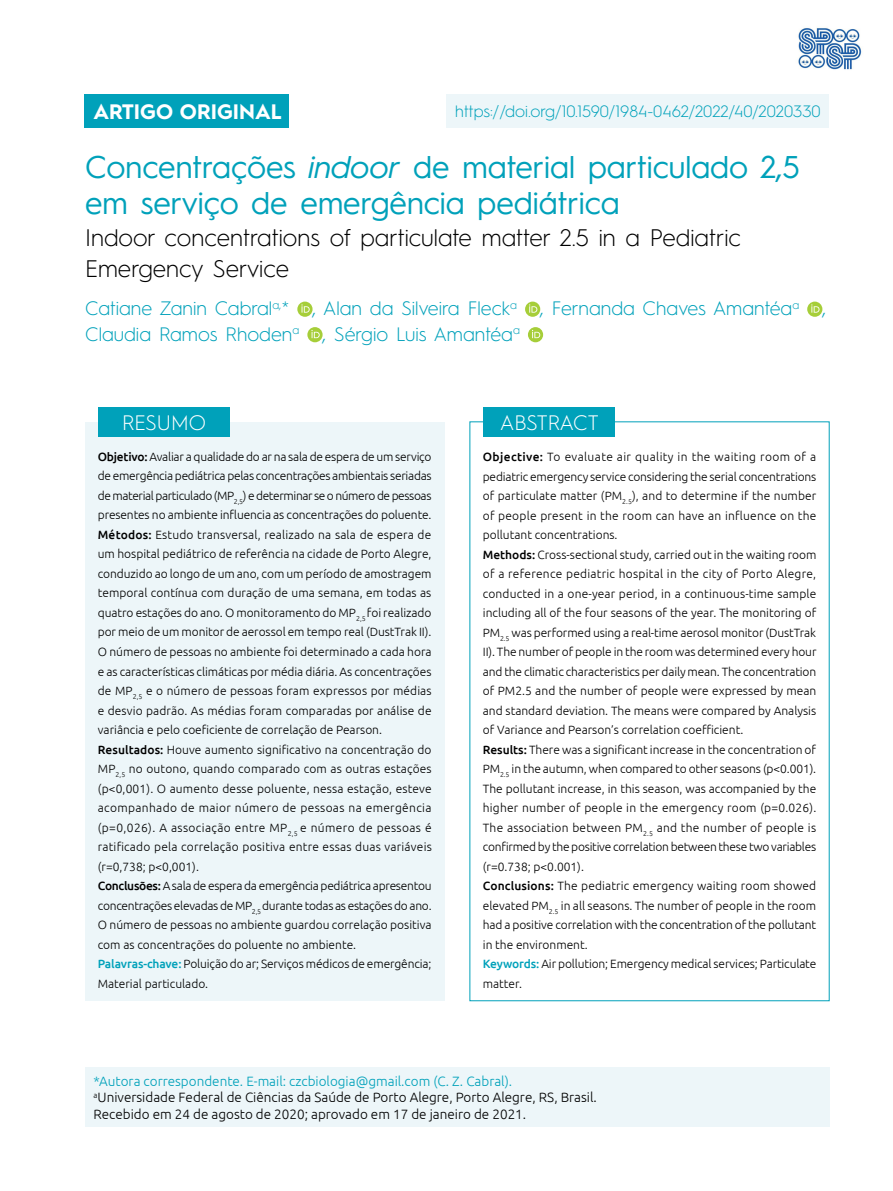
<style>
.page{position:relative;width:893px;height:1191px;background:#fff}
.page>*{position:absolute;margin:0;border:0;box-sizing:border-box;transform-origin:0 0}
.t1{font:31.5px/36px "Hurme Geometric Sans 1";color:#00a1ba}
.t2{font:300 24px/31.5px "Hurme Geometric Sans 1";color:#000}
.t3{font:300 21px "Hurme Geometric Sans 1";letter-spacing:-.005em;color:#fff}
.t4{font:700 21px "Hurme Geometric Sans 1";color:#fff}
.t5{font:300 19.5px/25.5px "Hurme Geometric Sans 1";color:#00a1ba}
.t6{font:300 16.5px "Hurme Geometric Sans 1";color:#00a1ba}
.t7{font:300 13.5px/16.2px "Ubuntu";color:#000}
.t8{font:300 12px/19.5px "Ubuntu";color:#000}
.s1{font-style:italic}
.s2{font-weight:500}
.s3{font-weight:500;color:#00a1ba}
.s4{color:#00a1ba}
</style>
<div class="page">
<div style="left:85px;top:422px;width:359px;height:578px;background:#edf6f9"></div>
<div style="left:98px;top:407px;width:132px;height:29px;background:#00a1ba"></div>
<div style="left:483px;top:407px;width:132px;height:29px;background:#00a1ba"></div>
<div style="left:85px;top:1067px;width:744px;height:60px;background:#edf6f9"></div>
<svg style="left:297px;top:301px;width:16px;height:16px"></svg>
<svg style="left:301px;top:304px;width:9px;height:9px"></svg>
<svg style="left:525px;top:301px;width:15px;height:16px"></svg>
<svg style="left:529px;top:304px;width:8px;height:9px"></svg>
<svg style="left:807px;top:301px;width:15px;height:16px"></svg>
<svg style="left:811px;top:304px;width:8px;height:9px"></svg>
<svg style="left:307px;top:327px;width:16px;height:15px"></svg>
<svg style="left:311px;top:330px;width:9px;height:8px"></svg>
<div style="left:528px;top:327px;width:15px;height:15px;background:#a6ce39;border-radius:50%"></div>
<svg style="left:532px;top:330px;width:8px;height:8px"></svg>
<div style="left:85px;top:94px;width:204px;height:33px;background:#00a1ba"></div>
<div style="left:446px;top:94px;width:383px;height:33px;background:#edf6f9"></div>
<img style="left:798px;top:27px;width:64px;height:43px">
<h3 class="t4" style="left:93px;top:97px;width:190px">ARTIGO ORIGINAL</h3>
<h3 class="t6" style="left:455px;top:100px;width:367px">https://doi.org/10.1590/1984-0462/2022/40/2020330</h3>
<h1 class="t1" style="left:85px;top:147px;width:716px">Concentrações <span class="s1">indoor</span> de material particulado 2,5 em serviço de emergência pediátrica</h1>
<h2 class="t2" style="left:85px;top:220px;width:657px">Indoor concentrations of particulate matter 2.5 in a Pediatric<br>Emergency Service</h2>
<h3 class="t5" style="left:85px;top:294px;width:742px">Catiane Zanin Cabral<sup>a,</sup>* , Alan da Silveira Fleck<sup>a</sup> , Fernanda Chaves Amantéa<sup>a</sup> ,<br>Claudia Ramos Rhoden<sup>a</sup> , Sérgio Luis Amantéa<sup>a</sup></h3>
<h3 class="t3" style="left:122px;top:408px;width:85px">RESUMO</h3>
<h3 class="t3" style="left:500px;top:408px;width:100px">ABSTRACT</h3>
<p class="t8" style="left:98px;top:446px;width:336px"><span class="s2">Objetivo:</span> Avaliar a qualidade do ar na sala de espera de um serviço de emergência pediátrica pelas concentrações ambientais seriadas de material particulado (MP<sub>2,5</sub>) e determinar se o número de pessoas presentes no ambiente influencia as concentrações do poluente.<br><span class="s2">Métodos:</span> Estudo transversal, realizado na sala de espera de um hospital pediátrico de referência na cidade de Porto Alegre, conduzido ao longo de um ano, com um período de amostragem temporal contínua com duração de uma semana, em todas as quatro estações do ano. O monitoramento do MP<sub>2,5</sub> foi realizado por meio de um monitor de aerossol em tempo real (DustTrak II).<br>O número de pessoas no ambiente foi determinado a cada hora e as características climáticas por média diária. As concentrações de MP<sub>2,5</sub> e o número de pessoas foram expressos por médias e desvio padrão. As médias foram comparadas por análise de variância e pelo coeficiente de correlação de Pearson.<br><span class="s2">Resultados:</span> Houve aumento significativo na concentração do MP<sub>2,5</sub> no outono, quando comparado com as outras estações (p&lt;0,001). O aumento desse poluente, nessa estação, esteve acompanhado de maior número de pessoas na emergência (p=0,026). A associação entre MP<sub>2,5</sub> e número de pessoas é ratificado pela correlação positiva entre essas duas variáveis (r=0,738; p&lt;0,001).<br><span class="s2">Conclusões:</span> A sala de espera da emergência pediátrica apresentou concentrações elevadas de MP<sub>2,5</sub> durante todas as estações do ano.<br>O número de pessoas no ambiente guardou correlação positiva com as concentrações do poluente no ambiente.<br><span class="s3">Palavras-chave:</span> Poluição do ar; Serviços médicos de emergência; Material particulado.</p>
<p class="t8" style="left:483px;top:447px;width:335px"><span class="s2">Objective:</span> To evaluate air quality in the waiting room of a pediatric emergency service considering the serial concentrations of particulate matter (PM<sub>2.5</sub>), and to determine if the number of people present in the room can have an influence on the pollutant concentrations.<br><span class="s2">Methods:</span> Cross-sectional study, carried out in the waiting room of a reference pediatric hospital in the city of Porto Alegre, conducted in a one-year period, in a continuous-time sample including all of the four seasons of the year. The monitoring of PM<sub>2.5</sub> was performed using a real-time aerosol monitor (DustTrak II). The number of people in the room was determined every hour and the climatic characteristics per daily mean. The concentration of PM2.5 and the number of people were expressed by mean and standard deviation. The means were compared by Analysis of Variance and Pearson’s correlation coefficient.<br><span class="s2">Results:</span> There was a significant increase in the concentration of PM<sub>2.5</sub> in the autumn, when compared to other seasons (p&lt;0.001).<br>The pollutant increase, in this season, was accompanied by the higher number of people in the emergency room (p=0.026).<br>The association between PM<sub>2.5</sub> and the number of people is confirmed by the positive correlation between these two variables (r=0.738; p&lt;0.001).<br><span class="s2">Conclusions:</span> The pediatric emergency waiting room showed elevated PM<sub>2.5</sub> in all seasons. The number of people in the room had a positive correlation with the concentration of the pollutant in the environment.<br><span class="s3">Keywords:</span> Air pollution; Emergency medical services; Particulate matter.</p>
<p class="t7" style="left:94px;top:1073px;width:505px"><span class="s4">*Autora correspondente. E-mail: czcbiologia@gmail.com (C. Z. Cabral). </span><sup>a</sup>Universidade Federal de Ciências da Saúde de Porto Alegre, Porto Alegre, RS, Brasil.<br>Recebido em 24 de agosto de 2020; aprovado em 17 de janeiro de 2021.</p>
</div>
